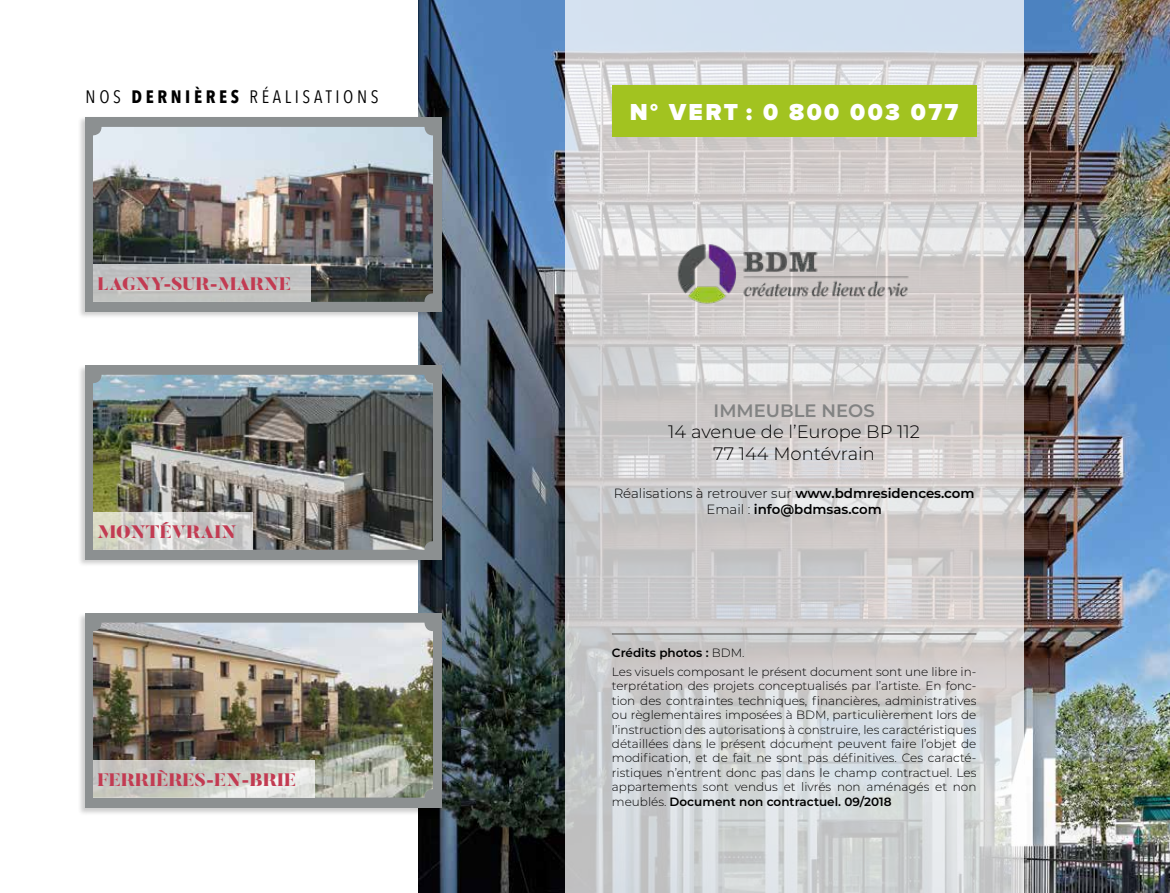
<style>
.page{position:relative;width:1170px;height:893px;background:#fff}
.page>*{position:absolute;margin:0;border:0;box-sizing:border-box;transform-origin:0 0}
.t1{font:900 24px "Proxima Nova";letter-spacing:.1em;color:#fff}
.t2{font:900 18px "Butler";color:#c23b52}
.t3{font:300 18px/21.6px "Montserrat";color:#000;text-align:center}
.t4{font:18px "Avenir Next Condensed";letter-spacing:.2em;color:#000}
.t5{font:600 18px "Montserrat";color:#828383}
.t6{font:600 13.35px/16px "Montserrat";color:#000;text-align:center}
.t7{font:300 12px/14.4px "Montserrat";color:#000}
.s1{font-weight:700}
.s2{font-weight:300}
.s3{font-weight:600}
</style>
<div class="page">
<img style="left:418px;top:0;width:751px;height:893px">
<div style="left:77px;top:116px;width:366px;height:203px;background:#000;opacity:.2"></div>
<div style="left:85px;top:117px;width:357px;height:194px;background:#8c9091"></div>
<div style="left:77px;top:364px;width:366px;height:203px;background:#000;opacity:.2"></div>
<div style="left:85px;top:366px;width:357px;height:194px;background:#8c9091"></div>
<div style="left:77px;top:612px;width:366px;height:204px;background:#000;opacity:.2"></div>
<div style="left:85px;top:614px;width:357px;height:194px;background:#8c9091"></div>
<img style="left:93px;top:127px;width:340px;height:175px">
<img style="left:93px;top:375px;width:340px;height:175px">
<img style="left:93px;top:623px;width:340px;height:175px">
<svg style="left:564px;top:0;width:459px;height:893px;background:#d2d2d3"></svg>
<div style="left:612px;top:85px;width:364px;height:51px;background:#a2c320"></div>
<img style="left:673px;top:241px;width:241px;height:64px">
<hr style="left:612px;top:634px;width:364px;height:1px;background:#4e4b48">
<div style="left:93px;top:264px;width:217px;height:38px;background:#c1c2c2"></div>
<svg style="left:93px;top:512px;width:160px;height:38px;background:#d3d2cd"></svg>
<svg style="left:93px;top:760px;width:221px;height:38px;background:#cfd0cb"></svg>
<h2 class="t4" style="left:86px;top:81px;width:294px">NOS <span class="s1">DERNIÈRES</span> RÉALISATIONS</h2>
<h2 class="t2" style="left:98px;top:273px;width:195px">LAGNY-SUR-MARNE</h2>
<h2 class="t2" style="left:98px;top:520px;width:140px">MONTÉVRAIN</h2>
<h2 class="t2" style="left:98px;top:768px;width:200px">FERRIÈRES-EN-BRIE</h2>
<h1 class="t1" style="left:630px;top:101px;width:330px">N° VERT : 0 800 003 077</h1>
<h2 class="t5" style="left:713px;top:397px;width:162px">IMMEUBLE NEOS</h2>
<h2 class="t3" style="left:668px;top:420px;width:253px">14 avenue de l’Europe BP 112<br>77 144 Montévrain</h2>
<p class="t6" style="left:613px;top:484px;width:362px"><span class="s2">Réalisations à retrouver sur</span> www.bdmresidences.com<br><span class="s2">Email :</span> info@bdmsas.com</p>
<p class="t7" style="left:612px;top:643px;width:366px;line-height:18.6px"><span class="s3">Crédits photos :</span> BDM.<br>Les visuels composant le présent document sont une libre in-</p>
<p class="t7" style="left:612px;top:678px;width:366px;text-align:justify">terprétation des projets conceptualisés par l’artiste. En fonc&shy;tion des contraintes techniques, financières, administratives ou règlementaires imposées à BDM, particulièrement lors de l’instruction des autorisations à construire, les caractéristiques détaillées dans le présent document peuvent faire l’objet de modification, et de fait ne sont pas définitives. Ces caracté&shy;ristiques n’entrent donc pas dans le champ contractuel. Les appartements sont vendus et livrés non aménagés et non meublés. <span class="s3">Document non contractuel. 09/2018</span></p>
</div>
